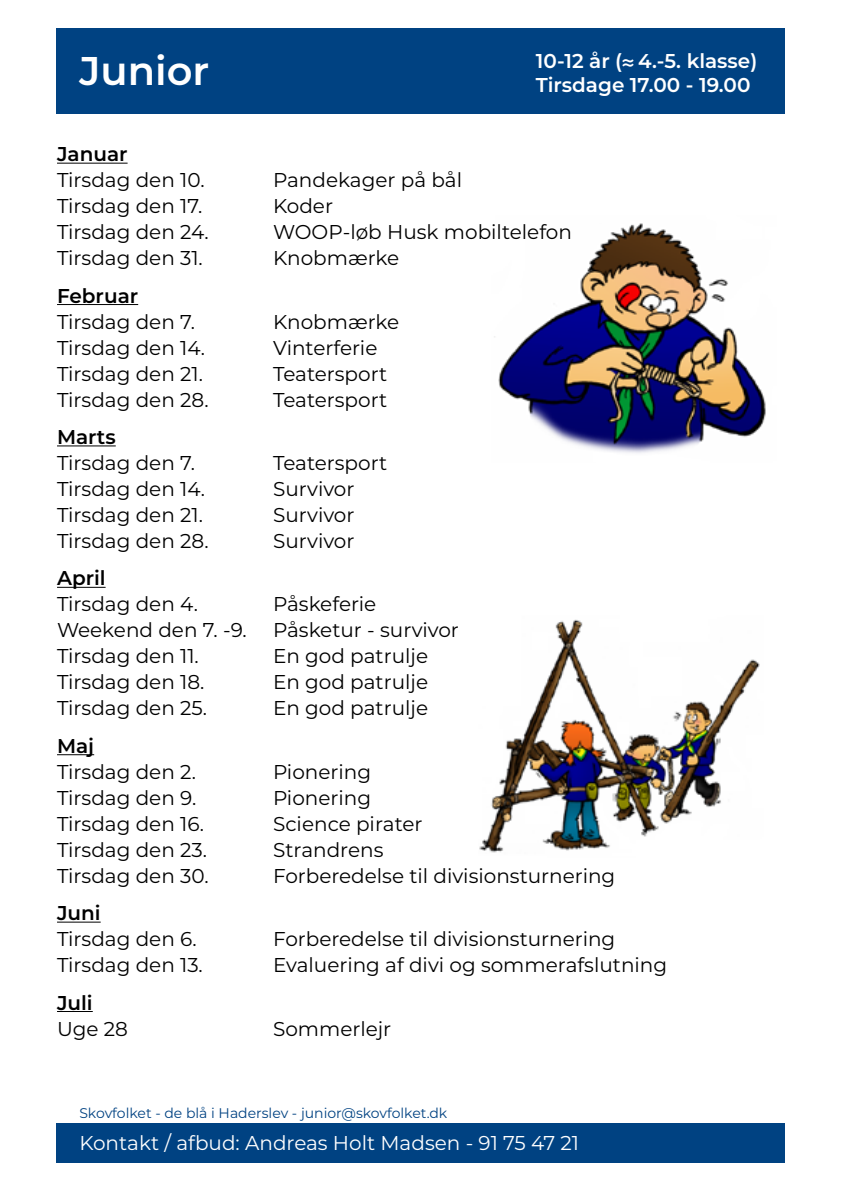
<style>
.page{position:relative;width:842px;height:1191px;background:#fff}
.page>*{position:absolute;margin:0;border:0;box-sizing:border-box;transform-origin:0 0}
.t1{font:600 40px "Montserrat";color:#fff}
.t2{font:20px "Montserrat";color:#000}
.t3{font:600 20px/24px "Montserrat";color:#fff}
.t4{font:20px "Montserrat";color:#fff}
.t5{font:600 20px "Montserrat";color:#000}
.t6{font:14px "Montserrat";color:#004282}
.s1{font-family:"Myriad Pro";font-weight:700}
</style>
<div class="page">
<hr style="left:57px;top:163px;width:71px;height:1px;background:#000">
<hr style="left:57px;top:304px;width:81px;height:1px;background:#000">
<hr style="left:57px;top:445px;width:59px;height:1px;background:#000">
<hr style="left:57px;top:587px;width:49px;height:1px;background:#000">
<hr style="left:57px;top:754px;width:37px;height:1px;background:#000">
<hr style="left:57px;top:921px;width:44px;height:1px;background:#000">
<hr style="left:57px;top:1011px;width:36px;height:1px;background:#000">
<div style="left:57px;top:28px;width:728px;height:85px;background:#004282"></div>
<div style="left:57px;top:1123px;width:728px;height:39px;background:#004282"></div>
<img style="left:479px;top:619px;width:281px;height:234px">
<img style="left:494px;top:223px;width:272px;height:230px">
<h1 class="t1" style="left:79px;top:42px;width:131px">Junior</h1>
<p class="t3" style="left:536px;top:48px;width:223px">10-12 år (<span class="s1">≈</span> 4.-5. klasse)<br>Tirsdage 17.00 - 19.00</p>
<p class="t5" style="left:57px;top:140px;width:72px">Januar</p>
<p class="t2" style="left:57px;top:166px;width:149px">Tirsdag den 10.</p>
<p class="t2" style="left:273px;top:166px;width:191px">Pandekager på bål</p>
<p class="t2" style="left:57px;top:192px;width:147px">Tirsdag den 17.</p>
<p class="t2" style="left:273px;top:192px;width:61px">Koder</p>
<p class="t2" style="left:57px;top:218px;width:153px">Tirsdag den 24.</p>
<p class="t2" style="left:273px;top:218px;width:300px">WOOP-løb Husk mobiltelefon</p>
<p class="t2" style="left:57px;top:244px;width:147px">Tirsdag den 31.</p>
<p class="t2" style="left:273px;top:244px;width:128px">Knobmærke</p>
<p class="t5" style="left:57px;top:281px;width:83px">Februar</p>
<p class="t2" style="left:57px;top:308px;width:140px">Tirsdag den 7.</p>
<p class="t2" style="left:273px;top:308px;width:128px">Knobmærke</p>
<p class="t2" style="left:57px;top:334px;width:150px">Tirsdag den 14.</p>
<p class="t2" style="left:273px;top:334px;width:106px">Vinterferie</p>
<p class="t2" style="left:57px;top:360px;width:147px">Tirsdag den 21.</p>
<p class="t2" style="left:273px;top:360px;width:116px">Teatersport</p>
<p class="t2" style="left:57px;top:386px;width:153px">Tirsdag den 28.</p>
<p class="t2" style="left:273px;top:386px;width:116px">Teatersport</p>
<p class="t5" style="left:57px;top:422px;width:60px">Marts</p>
<p class="t2" style="left:57px;top:449px;width:140px">Tirsdag den 7.</p>
<p class="t2" style="left:273px;top:449px;width:116px">Teatersport</p>
<p class="t2" style="left:57px;top:475px;width:150px">Tirsdag den 14.</p>
<p class="t2" style="left:273px;top:475px;width:83px">Survivor</p>
<p class="t2" style="left:57px;top:501px;width:147px">Tirsdag den 21.</p>
<p class="t2" style="left:273px;top:501px;width:83px">Survivor</p>
<p class="t2" style="left:57px;top:527px;width:153px">Tirsdag den 28.</p>
<p class="t2" style="left:273px;top:527px;width:83px">Survivor</p>
<p class="t5" style="left:57px;top:564px;width:50px">April</p>
<p class="t2" style="left:57px;top:590px;width:142px">Tirsdag den 4.</p>
<p class="t2" style="left:273px;top:590px;width:105px">Påskeferie</p>
<p class="t2" style="left:57px;top:616px;width:191px">Weekend den 7. -9.</p>
<p class="t2" style="left:273px;top:616px;width:187px">Påsketur - survivor</p>
<p class="t2" style="left:57px;top:642px;width:143px">Tirsdag den 11.</p>
<p class="t2" style="left:273px;top:642px;width:157px">En god patrulje</p>
<p class="t2" style="left:57px;top:668px;width:149px">Tirsdag den 18.</p>
<p class="t2" style="left:273px;top:668px;width:157px">En god patrulje</p>
<p class="t2" style="left:57px;top:694px;width:151px">Tirsdag den 25.</p>
<p class="t2" style="left:273px;top:694px;width:157px">En god patrulje</p>
<p class="t5" style="left:57px;top:731px;width:39px">Maj</p>
<p class="t2" style="left:57px;top:758px;width:140px">Tirsdag den 2.</p>
<p class="t2" style="left:273px;top:758px;width:100px">Pionering</p>
<p class="t2" style="left:57px;top:784px;width:141px">Tirsdag den 9.</p>
<p class="t2" style="left:273px;top:784px;width:100px">Pionering</p>
<p class="t2" style="left:57px;top:810px;width:148px">Tirsdag den 16.</p>
<p class="t2" style="left:273px;top:810px;width:151px">Science pirater</p>
<p class="t2" style="left:57px;top:836px;width:151px">Tirsdag den 23.</p>
<p class="t2" style="left:273px;top:836px;width:112px">Strandrens</p>
<p class="t2" style="left:57px;top:862px;width:153px">Tirsdag den 30.</p>
<p class="t2" style="left:273px;top:862px;width:344px">Forberedelse til divisionsturnering</p>
<p class="t5" style="left:57px;top:899px;width:45px">Juni</p>
<p class="t2" style="left:57px;top:925px;width:141px">Tirsdag den 6.</p>
<p class="t2" style="left:273px;top:925px;width:344px">Forberedelse til divisionsturnering</p>
<p class="t2" style="left:57px;top:951px;width:147px">Tirsdag den 13.</p>
<p class="t2" style="left:273px;top:951px;width:396px">Evaluering af divi og sommerafslutning</p>
<p class="t5" style="left:57px;top:988px;width:37px">Juli</p>
<p class="t2" style="left:57px;top:1014px;width:72px">Uge 28</p>
<p class="t2" style="left:273px;top:1014px;width:120px">Sommerlejr</p>
<p class="t6" style="left:79px;top:1103px;width:369px">Skovfolket - de blå i Haderslev - junior@skovfolket.dk</p>
<p class="t4" style="left:79px;top:1128px;width:501px">Kontakt / afbud: Andreas Holt Madsen - 91 75 47 21</p>
</div>
